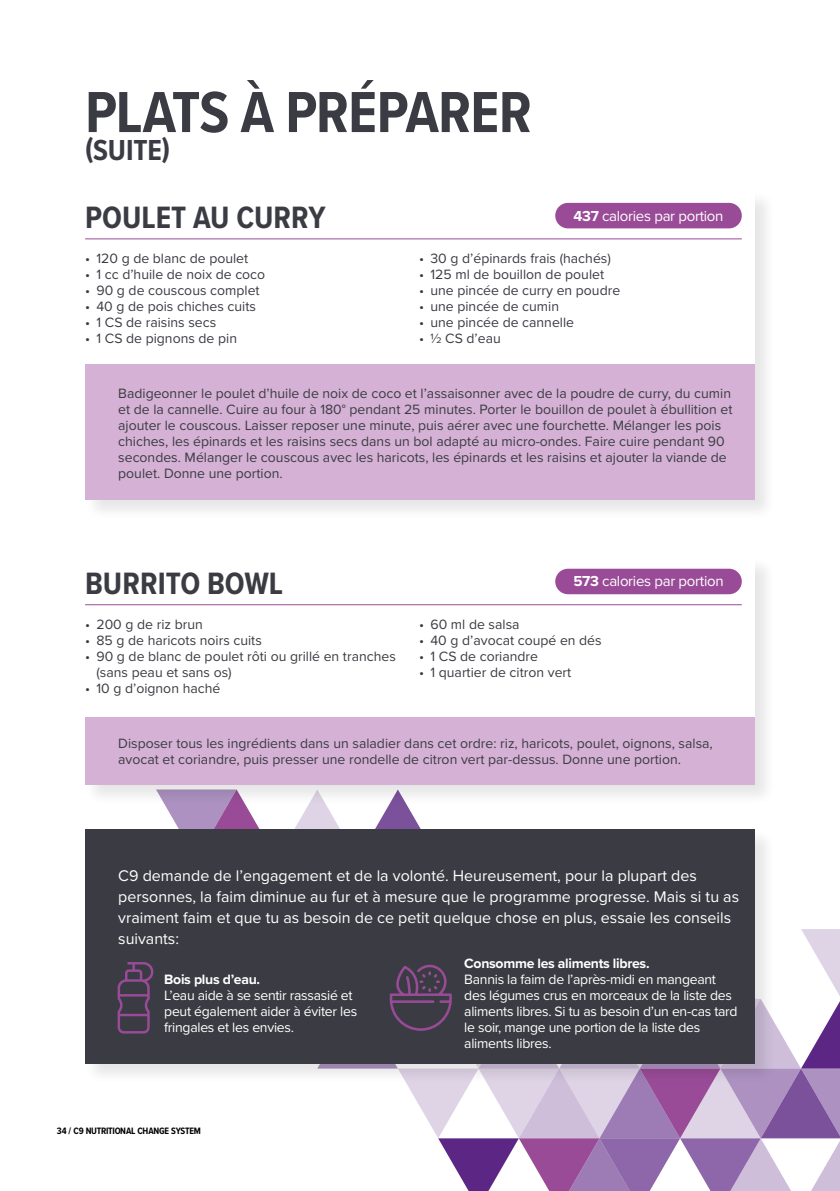
<style>
.page{position:relative;width:840px;height:1191px;background:#fff}
.page>*{position:absolute;margin:0;border:0;box-sizing:border-box;transform-origin:0 0}
.t1{font:700 60px "Proxima Nova Cond";letter-spacing:-.015em;color:#3b3c43}
.t2{font:700 32px "Proxima Nova Cond";color:#3b3c43}
.t3{font:700 30px "Proxima Nova Cond";letter-spacing:-.005em;color:#3b3c43}
.t4{font:16px/21px "Proxima Nova";color:#fff}
.t5{font:15px "Proxima Nova";letter-spacing:-.02em;color:#fff}
.t6{font:14px/16px "Proxima Nova";color:#3b3c43}
.t7{font:14px/16px "Proxima Nova";letter-spacing:-.02em;color:#fff}
.t8{font:700 14px "Proxima Nova";letter-spacing:-.02em;color:#fff}
.t9{font:700 9.6px "Proxima Nova Cond";letter-spacing:-.025em;color:#000}
.s1{font-weight:700}
</style>
<div class="page">
<hr style="left:839px;top:57px;width:1px;height:1006px;background:#994b97">
<div style="left:84px;top:189px;width:692px;height:332px;background:#f3f3f3"></div>
<div style="left:85px;top:191px;width:669px;height:309px;background:#fff"></div>
<div style="left:84px;top:555px;width:692px;height:251px;background:#000;opacity:.1"></div>
<div style="left:85px;top:557px;width:669px;height:227px;background:#fff"></div>
<hr style="left:85px;top:238px;width:656px;height:1px;background:#994b97">
<hr style="left:85px;top:604px;width:656px;height:1px;background:#994b97">
<div style="left:85px;top:364px;width:669px;height:136px;background:#d4b1d5"></div>
<div style="left:85px;top:717px;width:669px;height:67px;background:#d4b1d5"></div>
<div style="left:555px;top:203px;width:186px;height:25px;background:#994b97;border-radius:13px"></div>
<div style="left:555px;top:569px;width:186px;height:25px;background:#994b97;border-radius:13px"></div>
<div style="left:85px;top:829px;width:669px;height:234px;background:#3b3c43"></div>
<svg style="left:117px;top:789px;width:722px;height:402px"></svg>
<h1 class="t1" style="left:85px;top:68px;width:448px">PLATS À PRÉPARER</h1>
<h3 class="t3" style="left:85px;top:128px;width:86px">(SUITE)</h3>
<h2 class="t2" style="left:85px;top:194px;width:242px">POULET AU CURRY</h2>
<p class="t5" style="left:573px;top:204px;width:151px"><span class="s1">437</span> calories par portion</p>
<p class="t6" style="left:85px;top:250px;width:164px">• 120 g de blanc de poulet</p>
<p class="t6" style="left:85px;top:266px;width:181px">• 1 cc d’huile de noix de coco</p>
<p class="t6" style="left:85px;top:282px;width:176px">• 90 g de couscous complet</p>
<p class="t6" style="left:85px;top:298px;width:172px">• 40 g de pois chiches cuits</p>
<p class="t6" style="left:85px;top:314px;width:132px">• 1 CS de raisins secs</p>
<p class="t6" style="left:85px;top:330px;width:153px">• 1 CS de pignons de pin</p>
<p class="t6" style="left:419px;top:250px;width:193px">• 30 g d’épinards frais (hachés)</p>
<p class="t6" style="left:419px;top:266px;width:186px">• 125 ml de bouillon de poulet</p>
<p class="t6" style="left:419px;top:282px;width:202px">• une pincée de curry en poudre</p>
<p class="t6" style="left:419px;top:298px;width:141px">• une pincée de cumin</p>
<p class="t6" style="left:419px;top:314px;width:156px">• une pincée de cannelle</p>
<p class="t6" style="left:419px;top:330px;width:83px">• ½ CS d’eau</p>
<p class="t6" style="left:118px;top:384px;width:615px">Badigeonner le poulet d’huile de noix de coco et l’assaisonner avec de la poudre de curry, du cumin et de la cannelle. Cuire au four à 180° pendant 25 minutes. Porter le bouillon de poulet à ébullition et ajouter le couscous. Laisser reposer une minute, puis aérer avec une fourchette. Mélanger les pois chiches, les épinards et les raisins secs dans un bol adapté au micro-ondes. Faire cuire pendant 90 secondes. Mélanger le couscous avec les haricots, les épinards et les raisins et ajouter la viande de poulet. Donne une portion.</p>
<h2 class="t2" style="left:85px;top:560px;width:199px">BURRITO BOWL</h2>
<p class="t6" style="left:85px;top:616px;width:119px">• 200 g de riz brun</p>
<p class="t6" style="left:85px;top:632px;width:178px">• 85 g de haricots noirs cuits</p>
<p class="t6" style="left:96px;top:648px;width:301px;text-indent:-11px">• 90 g de blanc de poulet rôti ou grillé en tranches (sans peau et sans os)</p>
<p class="t6" style="left:85px;top:680px;width:137px">• 10 g d’oignon haché</p>
<p class="t5" style="left:573px;top:570px;width:152px"><span class="s1">573</span> calories par portion</p>
<p class="t6" style="left:419px;top:616px;width:102px">• 60 ml de salsa</p>
<p class="t6" style="left:419px;top:632px;width:184px">• 40 g d’avocat coupé en dés</p>
<p class="t6" style="left:419px;top:648px;width:120px">• 1 CS de coriandre</p>
<p class="t6" style="left:419px;top:664px;width:153px">• 1 quartier de citron vert</p>
<p class="t6" style="left:118px;top:735px;width:595px">Disposer tous les ingrédients dans un saladier dans cet ordre: riz, haricots, poulet, oignons, salsa, avocat et coriandre, puis presser une rondelle de citron vert par-dessus. Donne une portion.</p>
<p class="t4" style="left:118px;top:864px;width:622px">C9 demande de l’engagement et de la volonté. Heureusement, pour la plupart des personnes, la faim diminue au fur et à mesure que le programme progresse. Mais si tu as vraiment faim et que tu as besoin de ce petit quelque chose en plus, essaie les conseils suivants:</p>
<p class="t8" style="left:164px;top:968px;width:97px">Bois plus d’eau.</p>
<p class="t7" style="left:164px;top:986px;width:194px">L’eau aide à se sentir rassasié et peut également aider à éviter les fringales et les envies.</p>
<p class="t9" style="left:57px;top:1124px;width:145px">34 / C9️ NUTRITIONAL CHANGE SYSTEM</p>
<p class="t8" style="left:464px;top:952px;width:187px">Consomme les aliments libres.</p>
<p class="t7" style="left:464px;top:970px;width:275px">Bannis la faim de l’après-midi en mangeant des légumes crus en morceaux de la liste des aliments libres. Si tu as besoin d’un en-cas tard le soir, mange une portion de la liste des aliments libres.</p>
</div>
